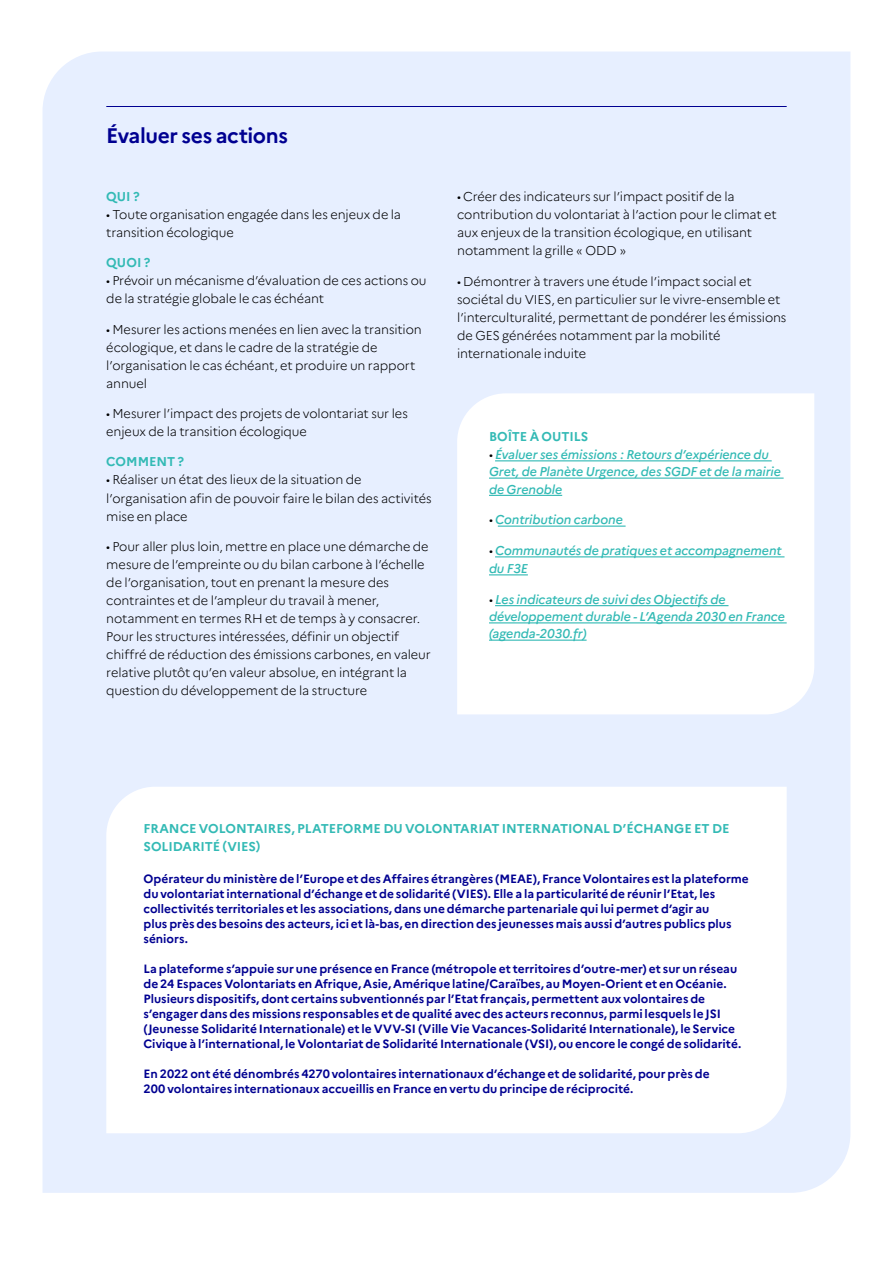
<style>
.page{position:relative;width:893px;height:1263px;background:#fff}
.page>*{position:absolute;margin:0;border:0;box-sizing:border-box;transform-origin:0 0}
.t1{font:700 21px "Marianne";letter-spacing:-.02em;color:#000091}
.t2{font:300 12.75px/18px "Marianne";letter-spacing:-.01em;color:#000}
.t3{font:italic 500 12.75px/17.2px "Marianne";letter-spacing:-.01em;color:#33bab5}
.t4{font:700 12.75px/17.2px "Marianne";letter-spacing:-.005em;color:#33bab5}
.t5{font:700 12px/15px "Marianne";color:#000091}
.s1{font-weight:300;font-style:normal;color:#000}
</style>
<div class="page">
<div style="left:43px;top:52px;width:807px;height:1141px;background:#e7efff"></div>
<svg style="left:457px;top:393px;width:357px;height:321px"></svg>
<hr style="left:106px;top:106px;width:681px;height:1px;background:#000091">
<hr style="left:495px;top:460px;width:277px;height:1px;background:#33bab5">
<hr style="left:489px;top:477px;width:295px;height:2px;background:#33bab5">
<hr style="left:489px;top:495px;width:73px;height:1px;background:#33bab5">
<hr style="left:498px;top:525px;width:128px;height:2px;background:#33bab5">
<hr style="left:495px;top:556px;width:289px;height:1px;background:#33bab5">
<hr style="left:489px;top:574px;width:39px;height:1px;background:#33bab5">
<hr style="left:495px;top:605px;width:233px;height:1px;background:#33bab5">
<hr style="left:489px;top:622px;width:298px;height:1px;background:#33bab5">
<hr style="left:489px;top:640px;width:98px;height:1px;background:#33bab5">
<svg style="left:106px;top:787px;width:681px;height:346px"></svg>
<h1 class="t1" style="left:106px;top:120px;width:183px">Évaluer ses actions</h1>
<p class="t4" style="left:106px;top:187px;width:35px">QUI ?</p>
<p class="t2" style="left:106px;top:204px;width:296px">• Toute organisation engagée dans les enjeux de la transition écologique</p>
<p class="t4" style="left:106px;top:253px;width:46px">QUOI ?</p>
<p class="t2" style="left:106px;top:270px;width:322px">• Prévoir un mécanisme d’évaluation de ces actions ou de la stratégie globale le cas échéant</p>
<p class="t2" style="left:106px;top:319px;width:317px">• Mesurer les actions menées en lien avec la transition écologique, et dans le cadre de la stratégie de l’organisation le cas échéant, et produire un rapport annuel</p>
<p class="t2" style="left:106px;top:404px;width:303px">• Mesurer l’impact des projets de volontariat sur les enjeux de la transition écologique</p>
<p class="t4" style="left:106px;top:452px;width:79px">COMMENT ?</p>
<p class="t2" style="left:106px;top:470px;width:327px">• Réaliser un état des lieux de la situation de l’organisation afin de pouvoir faire le bilan des activités mise en place</p>
<p class="t2" style="left:106px;top:537px;width:326px">• Pour aller plus loin, mettre en place une démarche de mesure de l’empreinte ou du bilan carbone à l’échelle de l’organisation, tout en prenant la mesure des contraintes et de l’ampleur du travail à mener, notamment en termes RH et de temps à y consacrer.<br>Pour les structures intéressées, définir un objectif chiffré de réduction des émissions carbones, en valeur relative plutôt qu’en valeur absolue, en intégrant la question du développement de la structure</p>
<p class="t2" style="left:457px;top:186px;width:321px">• Créer des indicateurs sur l’impact positif de la contribution du volontariat à l’action pour le climat et aux enjeux de la transition écologique, en utilisant notamment la grille « ODD »</p>
<p class="t2" style="left:457px;top:271px;width:331px">• Démontrer à travers une étude l’impact social et sociétal du VIES, en particulier sur le vivre-ensemble et l’interculturalité, permettant de pondérer les émissions de GES générées notamment par la mobilité internationale induite</p>
<p class="t4" style="left:489px;top:427px;width:101px">BOÎTE À OUTILS</p>
<p class="t3" style="left:489px;top:445px;width:293px"><span class="s1">•</span> Évaluer ses émissions : Retours d’expérience du<br>Gret, de Planète Urgence, des SGDF et de la mairie de Grenoble</p>
<p class="t3" style="left:489px;top:510px;width:135px"><span class="s1">•</span> Contribution carbone</p>
<p class="t3" style="left:489px;top:541px;width:294px;line-height:18px"><span class="s1">•</span> Communautés de pratiques et accompagnement du F3E</p>
<p class="t3" style="left:489px;top:590px;width:297px"><span class="s1">•</span> Les indicateurs de suivi des Objectifs de développement durable - L’Agenda 2030 en France (agenda-2030.fr)</p>
<p class="t4" style="left:144px;top:819px;width:588px">FRANCE VOLONTAIRES, PLATEFORME DU VOLONTARIAT INTERNATIONAL D’ÉCHANGE ET DE<br>SOLIDARITÉ (VIES)</p>
<p class="t5" style="left:144px;top:870px;width:607px">Opérateur du ministère de l’Europe et des Affaires étrangères (MEAE), France Volontaires est la plateforme du volontariat international d’échange et de solidarité (VIES). Elle a la particularité de réunir l’Etat, les collectivités territoriales et les associations, dans une démarche partenariale qui lui permet d’agir au<br>plus près des besoins des acteurs, ici et là-bas, en direction des jeunesses mais aussi d’autres publics plus séniors.</p>
<p class="t5" style="left:144px;top:960px;width:599px">La plateforme s’appuie sur une présence en France (métropole et territoires d’outre-mer) et sur un réseau de 24 Espaces Volontariats en Afrique, Asie, Amérique latine/Caraïbes, au Moyen-Orient et en Océanie.<br>Plusieurs dispositifs, dont certains subventionnés par l’Etat français, permettent aux volontaires de s’engager dans des missions responsables et de qualité avec des acteurs reconnus, parmi lesquels le JSI (Jeunesse Solidarité Internationale) et le VVV-SI (Ville Vie Vacances-Solidarité Internationale), le Service Civique à l’international, le Volontariat de Solidarité Internationale (VSI), ou encore le congé de solidarité.</p>
<p class="t5" style="left:144px;top:1065px;width:568px">En 2022 ont été dénombrés 4270 volontaires internationaux d’échange et de solidarité, pour près de<br>200 volontaires internationaux accueillis en France en vertu du principe de réciprocité.</p>
</div>
